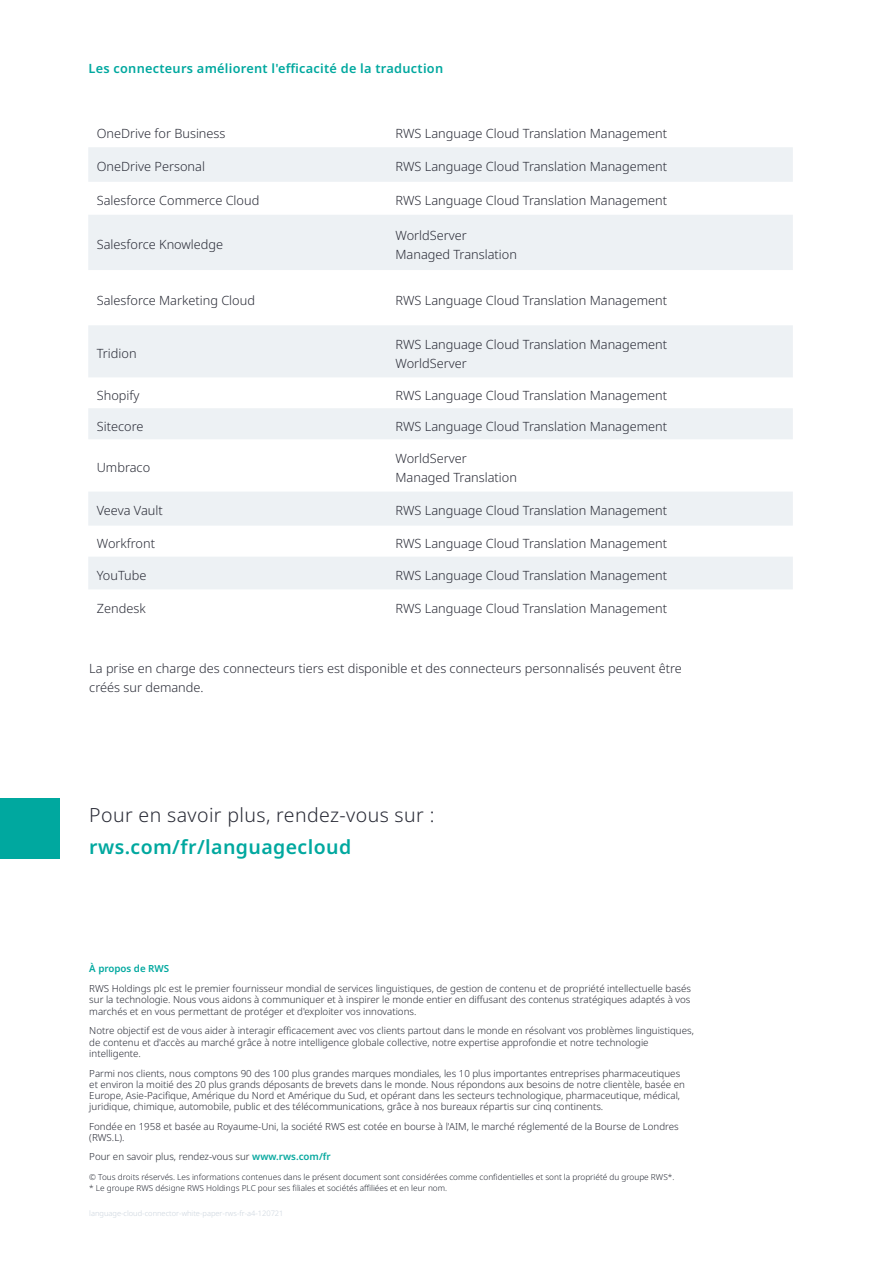
<style>
.page{position:relative;width:893px;height:1263px;background:#fff}
.page>*{position:absolute;margin:0;border:0;box-sizing:border-box;transform-origin:0 0}
.t1{font:300 19.5px "Noto Sans";letter-spacing:.02em;color:#292b36}
.t2{font:600 19.5px "Noto Sans";letter-spacing:.02em;color:#00a89f}
.t3{font:300 12.75px/18.8px "Noto Sans";color:#292b36}
.t4{font:600 12.75px "Noto Sans";letter-spacing:.02em;color:#00a89f}
.t5{font:300 9.75px/11.2px "Noto Sans";color:#292b36}
.t6{font:300 9.75px "Noto Sans";color:#282c36}
.t7{font:600 9.75px "Noto Sans";color:#00a89f}
.t8{font:300 8.25px/11.2px "Noto Sans";color:#282c36}
.t9{font:300 7.5px "Noto Sans";color:#cbd4dd}
.s1{font-weight:600;color:#06a89f}
</style>
<div class="page">
<svg style="left:88px;top:147px;width:705px;height:442px;fill:#edf1f4"></svg>
<div style="left:0;top:798px;width:60px;height:61px;background:#00a89f"></div>
<h2 class="t4" style="left:89px;top:60px;width:356px">Les connecteurs améliorent l'efficacité de la traduction</h2>
<h2 class="t3" style="left:97px;top:125px;width:130px">OneDrive for Business</h2>
<h2 class="t3" style="left:395px;top:125px;width:273px">RWS Language Cloud Translation Management</h2>
<h2 class="t3" style="left:97px;top:158px;width:110px">OneDrive Personal</h2>
<h2 class="t3" style="left:395px;top:158px;width:273px">RWS Language Cloud Translation Management</h2>
<h2 class="t3" style="left:97px;top:191px;width:164px">Salesforce Commerce Cloud</h2>
<h2 class="t3" style="left:395px;top:191px;width:273px">RWS Language Cloud Translation Management</h2>
<h2 class="t3" style="left:97px;top:236px;width:128px">Salesforce Knowledge</h2>
<h2 class="t3" style="left:395px;top:226px;width:123px">WorldServer<br>Managed Translation</h2>
<h2 class="t3" style="left:97px;top:291px;width:160px">Salesforce Marketing Cloud</h2>
<h2 class="t3" style="left:395px;top:291px;width:273px">RWS Language Cloud Translation Management</h2>
<h2 class="t3" style="left:97px;top:344px;width:41px">Tridion</h2>
<h2 class="t3" style="left:395px;top:335px;width:273px">RWS Language Cloud Translation Management<br>WorldServer</h2>
<h2 class="t3" style="left:97px;top:386px;width:44px">Shopify</h2>
<h2 class="t3" style="left:395px;top:386px;width:273px">RWS Language Cloud Translation Management</h2>
<h2 class="t3" style="left:97px;top:417px;width:48px">Sitecore</h2>
<h2 class="t3" style="left:395px;top:417px;width:273px">RWS Language Cloud Translation Management</h2>
<h2 class="t3" style="left:97px;top:459px;width:55px">Umbraco</h2>
<h2 class="t3" style="left:395px;top:449px;width:123px">WorldServer<br>Managed Translation</h2>
<h2 class="t3" style="left:97px;top:502px;width:68px">Veeva Vault</h2>
<h2 class="t3" style="left:395px;top:502px;width:273px">RWS Language Cloud Translation Management</h2>
<h2 class="t3" style="left:97px;top:534px;width:60px">Workfront</h2>
<h2 class="t3" style="left:395px;top:534px;width:273px">RWS Language Cloud Translation Management</h2>
<h2 class="t3" style="left:97px;top:566px;width:51px">YouTube</h2>
<h2 class="t3" style="left:395px;top:566px;width:273px">RWS Language Cloud Translation Management</h2>
<h2 class="t3" style="left:97px;top:599px;width:50px">Zendesk</h2>
<h2 class="t3" style="left:395px;top:599px;width:273px">RWS Language Cloud Translation Management</h2>
<h2 class="t3" style="left:89px;top:659px;width:594px">La prise en charge des connecteurs tiers est disponible et des connecteurs personnalisés peuvent être créés sur demande.</h2>
<h1 class="t1" style="left:89px;top:802px;width:347px">Pour en savoir plus, rendez-vous sur :</h1>
<h1 class="t2" style="left:89px;top:833px;width:263px">rws.com/fr/languagecloud</h1>
<p class="t7" style="left:89px;top:962px;width:81px">À propos de RWS</p>
<p class="t5" style="left:89px;top:983px;width:603px;text-align:justify">RWS Holdings plc est le premier fournisseur mondial de services linguistiques, de gestion de contenu et de propriété intellectuelle basés sur la technologie. Nous vous aidons à communiquer et à inspirer le monde entier en diffusant des contenus stratégiques adaptés à vos marchés et en vous permettant de protéger et d'exploiter vos innovations.</p>
<p class="t5" style="left:89px;top:1025px;width:606px">Notre objectif est de vous aider à interagir efficacement avec vos clients partout dans le monde en résolvant vos problèmes linguistiques, de contenu et d'accès au marché grâce à notre intelligence globale collective, notre expertise approfondie et notre technologie intelligente.</p>
<p class="t5" style="left:89px;top:1068px;width:597px">Parmi nos clients, nous comptons 90 des 100 plus grandes marques mondiales, les 10 plus importantes entreprises pharmaceutiques et environ la moitié des 20 plus grands déposants de brevets dans le monde. Nous répondons aux besoins de notre clientèle, basée en Europe, Asie-Pacifique, Amérique du Nord et Amérique du Sud, et opérant dans les secteurs technologique, pharmaceutique, médical, juridique, chimique, automobile, public et des télécommunications, grâce à nos bureaux répartis sur cinq continents.</p>
<p class="t5" style="left:89px;top:1121px;width:591px">Fondée en 1958 et basée au Royaume-Uni, la société RWS est cotée en bourse à l'AIM, le marché réglementé de la Bourse de Londres (RWS.L).</p>
<p class="t6" style="left:89px;top:1150px;width:243px">Pour en savoir plus, rendez-vous sur <span class="s1">www.rws.com/fr</span></p>
<p class="t8" style="left:89px;top:1171px;width:587px">© Tous droits réservés. Les informations contenues dans le présent document sont considérées comme confidentielles et sont la propriété du groupe RWS*. * Le groupe RWS désigne RWS Holdings PLC pour ses filiales et sociétés affiliées et en leur nom.</p>
<p class="t9" style="left:89px;top:1208px;width:196px">language-cloud-connector-white-paper-rws-fr-a4-120721</p>
</div>
